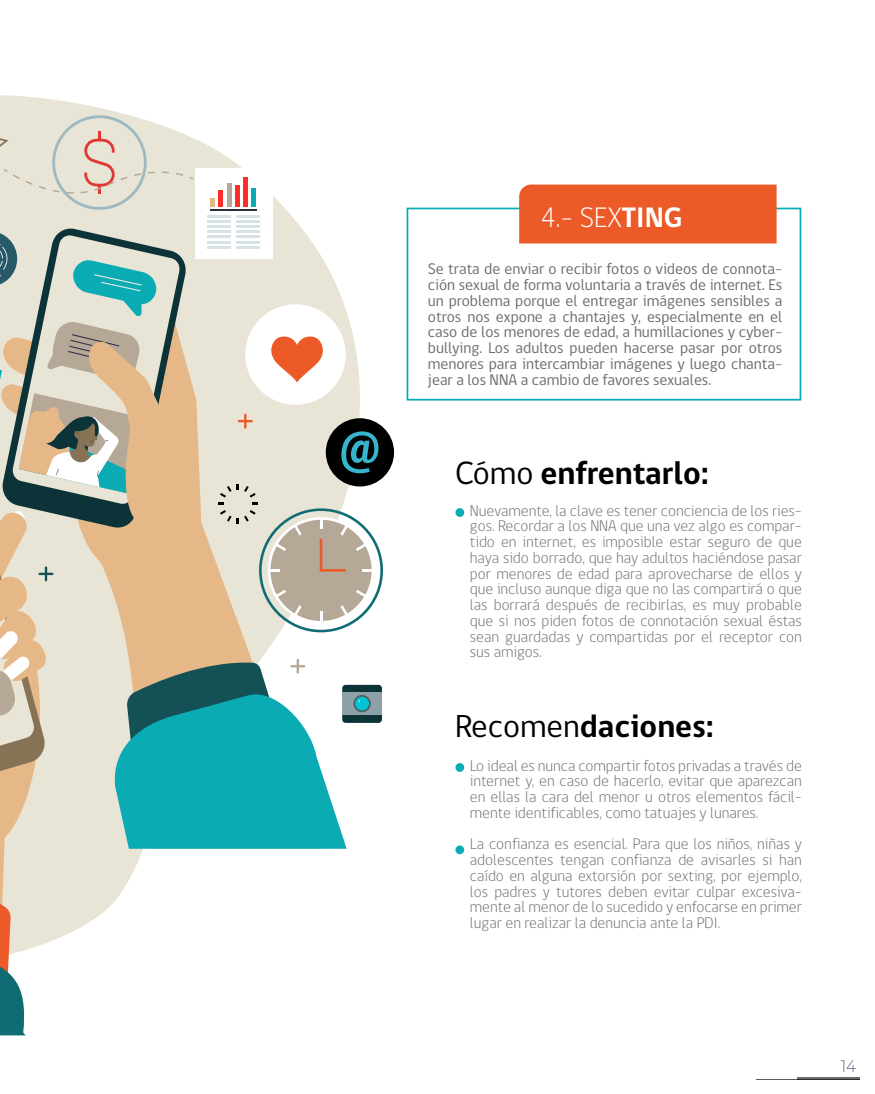
<style>
.page{position:relative;width:875px;height:1094px;background:#fff}
.page>*{position:absolute;margin:0;border:0;box-sizing:border-box;transform-origin:0 0}
.t1{font:700 32.99px "gob CL";color:#000}
.t2{font:700 32.64px "gob CL";color:#000}
.t3{font:300 28.88px "gob CL";color:#fff}
.t4{font:300 15.75px/15.8px "gob CL";color:#6c6c6c;text-align:justify}
.t5{font:15.75px/15.8px "gob CL";color:#6c6c6c;text-align:justify}
.s1{font-weight:700}
.s2{font-weight:400}
</style>
<div class="page">
<hr style="left:797px;top:1077px;width:63px;height:2px;background:#6c6c6c">
<hr style="left:757px;top:1079px;width:103px;height:1px;background:#6c6c6c">
<div style="left:407px;top:208px;width:394px;height:192px;border:2px solid #0babb4"></div>
<div style="left:519px;top:185px;width:258px;height:58px;background:#eb5a27"></div>
<div style="left:455px;top:508px;width:9px;height:9px;background:#0babb4;border-radius:50%"></div>
<div style="left:455px;top:763px;width:9px;height:9px;background:#0babb4;border-radius:50%"></div>
<div style="left:455px;top:845px;width:9px;height:9px;background:#0babb4;border-radius:50%"></div>
<svg style="left:0;top:95px;width:304px;height:136px"></svg>
<div style="left:195px;top:168px;width:77px;height:91px;background:#fff"></div>
<div style="left:251px;top:188px;width:5px;height:19px;background:#0babb4"></div>
<div style="left:243px;top:177px;width:5px;height:30px;background:#ff2d28"></div>
<hr style="left:235px;top:185px;width:4px;height:22px;background:#ff2d28">
<hr style="left:227px;top:183px;width:4px;height:24px;background:#b6a897">
<hr style="left:219px;top:191px;width:4px;height:16px;background:#ff2d28">
<svg style="left:211px;top:198px;width:4px;height:9px"></svg>
<hr style="left:210px;top:209px;width:47px;height:2px;background:#27313d">
<hr style="left:207px;top:225px;width:24px;height:3px;background:#d5e2e7">
<hr style="left:236px;top:225px;width:24px;height:3px;background:#d5e2e7">
<hr style="left:207px;top:220px;width:24px;height:2px;background:#d5e2e7">
<hr style="left:236px;top:220px;width:24px;height:2px;background:#d5e2e7">
<hr style="left:207px;top:215px;width:24px;height:2px;background:#d5e2e7">
<hr style="left:236px;top:215px;width:24px;height:2px;background:#d5e2e7">
<div style="left:326px;top:418px;width:68px;height:68px;background:#000;border-radius:50%"></div>
<svg style="left:0;top:231px;width:383px;height:804px"></svg>
<svg style="left:0;top:115px;width:183px;height:95px;background:#e5dfd1"></svg>
<h3 class="t3" style="left:541px;top:198px;width:143px">4.- SEX<span class="s1">TING</span></h3>
<p class="t5" style="left:428px;top:262px;width:356px">Se trata de enviar o recibir fotos o videos de connota&shy;ción sexual de forma voluntaria a través de internet. Es un problema porque el entregar imágenes sensibles a otros nos expone a chantajes y, especialmente en el caso de los menores de edad, a humillaciones y cyber&shy;bullying. Los adultos pueden hacerse pasar por otros menores para intercambiar imágenes y luego chanta&shy;jear a los NNA a cambio de favores sexuales.</p>
<h1 class="t1" style="left:455px;top:450px;width:255px"><span class="s2">Cómo</span> enfrentarlo:</h1>
<p class="t4" style="left:470px;top:503px;width:334px">Nuevamente, la clave es tener conciencia de los ries&shy;gos. Recordar a los NNA que una vez algo es compar&shy;tido en internet, es imposible estar seguro de que haya sido borrado, que hay adultos haciéndose pasar por menores de edad para aprovecharse de ellos y que incluso aunque diga que no las compartirá o que las borrará después de recibirlas, es muy probable que si nos piden fotos de connotación sexual éstas sean guardadas y compartidas por el receptor con sus amigos.</p>
<h2 class="t2" style="left:455px;top:703px;width:260px"><span class="s2">Recomen</span>daciones:</h2>
<p class="t4" style="left:470px;top:758px;width:334px">Lo ideal es nunca compartir fotos privadas a través de internet y, en caso de hacerlo, evitar que aparezcan en ellas la cara del menor u otros elementos fácil&shy;mente identificables, como tatuajes y lunares.</p>
<p class="t4" style="left:470px;top:836px;width:334px">La confianza es esencial. Para que los niños, niñas y adolescentes tengan confianza de avisarles si han caído en alguna extorsión por sexting, por ejemplo, los padres y tutores deben evitar culpar excesiva&shy;mente al menor de lo sucedido y enfocarse en primer lugar en realizar la denuncia ante la PDI.</p>
</div>
